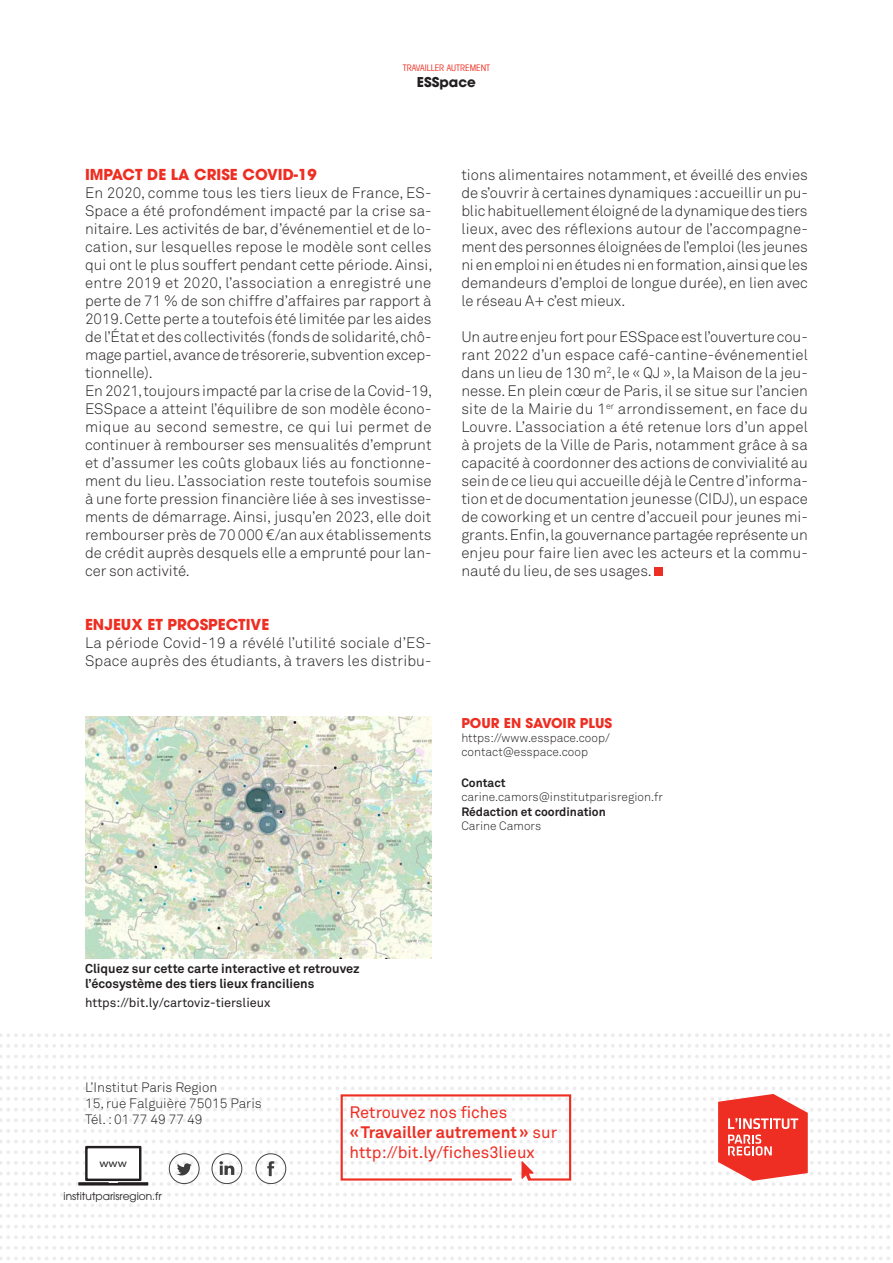
<style>
.page{position:relative;width:893px;height:1263px;background:#fff}
.page>*{position:absolute;margin:0;border:0;box-sizing:border-box;transform-origin:0 0}
.t1{font:16.5px "Akkurat Pro";color:#ee2e22}
.t2{font:700 16.5px "Akkurat Pro";color:#ee2e22}
._2-Texte_courant{font:15px/18px "Akkurat Light Pro";color:#231f20;text-align:justify}
._2-Inter1{font:700 15px "Avant Garde";color:#ee2e22}
.t3{font:13.5px "Akkurat Light Pro";color:#231f20}
.t4{font:700 13.5px "Avant Garde";color:#ee2e22}
.t5{font:700 13.5px "Avant Garde";color:#231f20}
.t6{font:700 12.75px/15.3px "Akkurat Pro";color:#231f20}
.t7{font:12.75px "Akkurat Pro";color:#231f20}
.t8{font:12px "Akkurat Light Pro";color:#231f20}
.t9{font:700 12px "Akkurat Pro";color:#231f20}
.t10{font:11.1px "Myriad Pro";color:#231f20;scale:1.12 1}
.t11{font:10.65px "Avant Garde";color:#231f20}
.t12{font:condensed 9px "Avant Garde";color:#ee2e22}
.s1{font-weight:400}
</style>
<div class="page">
<svg style="left:0;top:1033px;width:890px;height:4px"></svg>
<svg style="left:0;top:1044px;width:890px;height:4px"></svg>
<svg style="left:0;top:1055px;width:890px;height:3px"></svg>
<svg style="left:0;top:1065px;width:890px;height:4px"></svg>
<svg style="left:0;top:1076px;width:890px;height:3px"></svg>
<svg style="left:0;top:1193px;width:890px;height:3px"></svg>
<svg style="left:0;top:1204px;width:890px;height:3px"></svg>
<svg style="left:0;top:1214px;width:890px;height:4px"></svg>
<svg style="left:0;top:1225px;width:890px;height:3px"></svg>
<svg style="left:0;top:1235px;width:890px;height:4px"></svg>
<svg style="left:0;top:1246px;width:890px;height:4px"></svg>
<svg style="left:0;top:1257px;width:890px;height:3px"></svg>
<div style="left:654px;top:567px;width:8px;height:9px;background:#ee2e22"></div>
<img style="left:85px;top:717px;width:347px;height:242px">
<svg style="left:0;top:1087px;width:890px;height:99px"></svg>
<p class="t12" style="left:403px;top:62px;width:89px">TRAVAILLER AUTREMENT</p>
<p class="t5" style="left:417px;top:73px;width:61px">ESSpace</p>
<p class="_2-Inter1" style="left:85px;top:165px;width:233px">IMPACT DE LA CRISE COVID-19</p>
<p class="_2-Texte_courant" style="left:85px;top:184px;width:349px">En 2020, comme tous les tiers lieux de France, ES-Space a été profondément impacté par la crise sa&shy;nitaire. Les activités de bar, d’événementiel et de lo&shy;cation, sur lesquelles repose le modèle sont celles qui ont le plus souffert pendant cette période. Ainsi, entre 2019 et 2020, l’association a enregistré une perte de 71 % de son chiffre d’affaires par rapport à 2019. Cette perte a toutefois été limitée par les aides de l’État et des collectivités (fonds de solidarité, chô&shy;mage partiel, avance de trésorerie, subvention excep&shy;tionnelle).</p>
<p class="_2-Texte_courant" style="left:85px;top:382px;width:349px">En 2021, toujours impacté par la crise de la Covid-19, ESSpace a atteint l’équilibre de son modèle écono&shy;mique au second semestre, ce qui lui permet de continuer à rembourser ses mensualités d’emprunt et d’assumer les coûts globaux liés au fonctionne&shy;ment du lieu. L’association reste toutefois soumise à une forte pression financière liée à ses investisse&shy;ments de démarrage. Ainsi, jusqu’en 2023, elle doit rembourser près de 70 000 €/an aux établissements de crédit auprès desquels elle a emprunté pour lan&shy;cer son activité.</p>
<p class="_2-Inter1" style="left:85px;top:615px;width:186px">ENJEUX ET PROSPECTIVE</p>
<p class="_2-Texte_courant" style="left:85px;top:634px;width:348px">La période Covid-19 a révélé l’utilité sociale d’ES-<br>Space auprès des étudiants, à travers les distribu-</p>
<p class="_2-Texte_courant" style="left:461px;top:166px;width:348px">tions alimentaires notamment, et éveillé des envies de s’ouvrir à certaines dynamiques : accueillir un pu&shy;blic habituellement éloigné de la dynamique des tiers lieux, avec des réflexions autour de l’accompagne&shy;ment des personnes éloignées de l’emploi (les jeunes ni en emploi ni en études ni en formation, ainsi que les demandeurs d’emploi de longue durée), en lien avec le réseau A+ c’est mieux.</p>
<p class="_2-Texte_courant" style="left:461px;top:328px;width:348px">Un autre enjeu fort pour ESSpace est l’ouverture cou&shy;rant 2022 d’un espace café-cantine-événementiel dans un lieu de 130 m<sup>2</sup>, le « QJ », la Maison de la jeu&shy;nesse. En plein cœur de Paris, il se situe sur l’ancien site de la Mairie du 1<sup>er</sup> arrondissement, en face du Louvre. L’association a été retenue lors d’un appel à projets de la Ville de Paris, notamment grâce à sa capacité à coordonner des actions de convivialité au sein de ce lieu qui accueille déjà le Centre d’informa&shy;tion et de documentation jeunesse (CIDJ), un espace de coworking et un centre d’accueil pour jeunes mi&shy;grants. Enfin, la gouvernance partagée représente un enjeu pour faire lien avec les acteurs et la commu&shy;nauté du lieu, de ses usages.</p>
<p class="t4" style="left:461px;top:714px;width:152px">POUR EN SAVOIR PLUS</p>
<p class="t8" style="left:461px;top:731px;width:150px">https://www.esspace.coop/</p>
<p class="t8" style="left:461px;top:745px;width:128px">contact@esspace.coop</p>
<p class="t9" style="left:461px;top:775px;width:46px">Contact</p>
<p class="t8" style="left:461px;top:790px;width:203px">carine.camors@institutparisregion.fr</p>
<p class="t9" style="left:461px;top:804px;width:146px">Rédaction et coordination</p>
<p class="t8" style="left:461px;top:819px;width:81px">Carine Camors</p>
<p class="t6" style="left:85px;top:961px;width:276px">Cliquez sur cette carte interactive et retrouvez l’écosystème des tiers lieux franciliens</p>
<p class="t7" style="left:85px;top:995px;width:187px">https://bit.ly/cartoviz-tierslieux</p>
<p class="t3" style="left:85px;top:1079px;width:134px">L’Institut Paris Region</p>
<p class="t3" style="left:85px;top:1095px;width:178px">15, rue Falguière 75015 Paris</p>
<p class="t3" style="left:85px;top:1111px;width:119px">Tél. : 01 77 49 77 49</p>
<p class="t10" style="left:99px;top:1156px;width:26px">www</p>
<p class="t11" style="left:64px;top:1190px;width:100px">institutparisregion.fr</p>
<p class="t1" style="left:350px;top:1103px;width:159px">Retrouvez nos fiches</p>
<p class="t2" style="left:350px;top:1122px;width:209px">«Travailler autrement» <span class="s1">sur</span></p>
<p class="t1" style="left:350px;top:1142px;width:187px">http://bit.ly/fiches3lieux</p>
</div>
